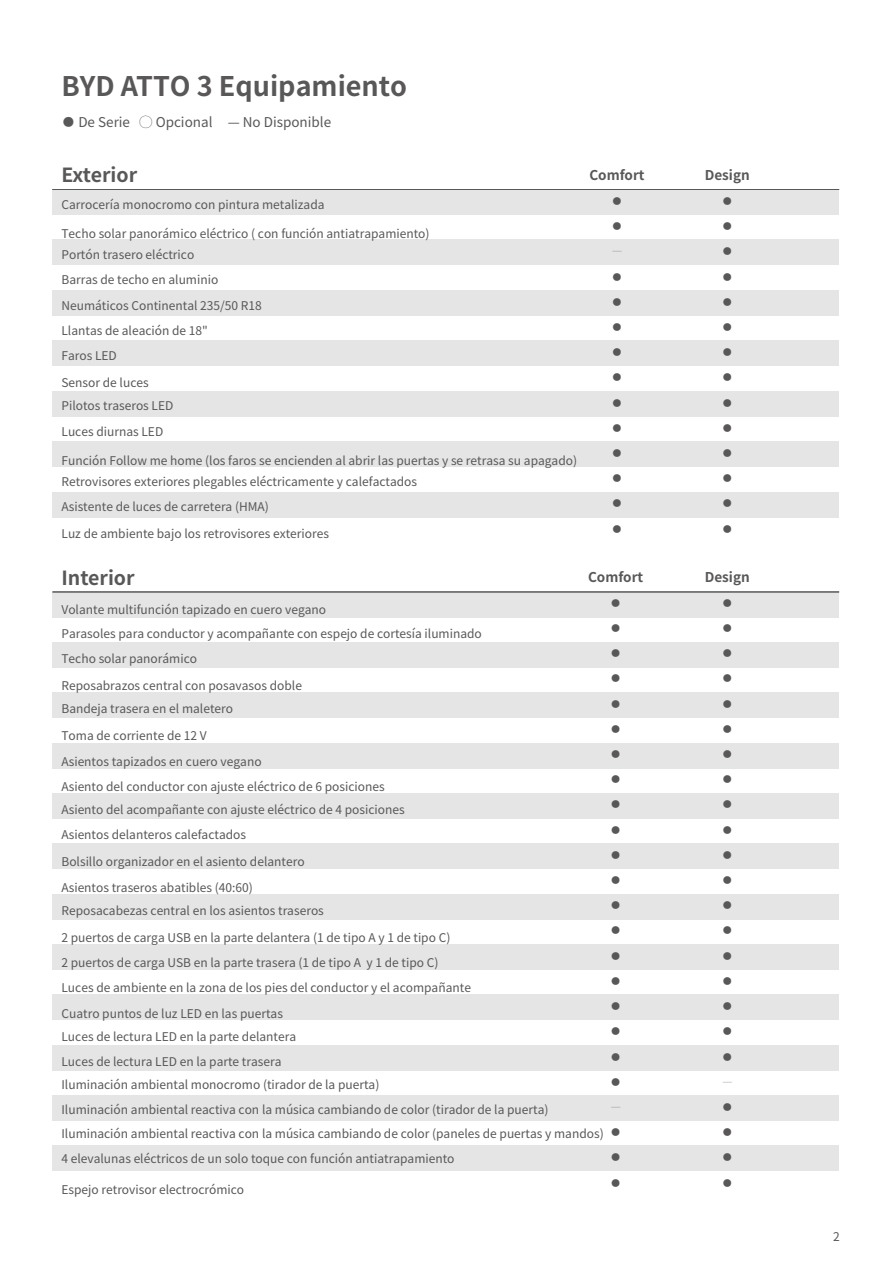
<style>
.page{position:relative;width:893px;height:1263px;background:#fff}
.page>*{position:absolute;margin:0;border:0;box-sizing:border-box;transform-origin:0 0}
.t1{font:700 27px "Source Han Sans SC";color:#595757}
.t2{font:700 19.5px "Source Han Sans SC";color:#595757}
.t3{font:13.5px "Source Han Sans SC";color:#595757}
.t4{font:700 13.5px "Source Han Sans SC";color:#595757}
.t5{font:12px/25.2px "Source Han Sans SC";color:#595757}
.t6{font:300 10.5px "Adobe Song Std";color:#595757}
.s1{font-family:"Adobe Song Std";font-weight:300}
</style>
<div class="page">
<div style="left:52px;top:592px;width:787px;height:25px;background:#e5e5e6"></div>
<div style="left:52px;top:642px;width:787px;height:25px;background:#e5e5e6"></div>
<div style="left:52px;top:692px;width:787px;height:26px;background:#e5e5e6"></div>
<div style="left:52px;top:743px;width:787px;height:25px;background:#e5e5e6"></div>
<div style="left:52px;top:793px;width:787px;height:26px;background:#e5e5e6"></div>
<div style="left:52px;top:843px;width:787px;height:26px;background:#e5e5e6"></div>
<div style="left:52px;top:894px;width:787px;height:25px;background:#e5e5e6"></div>
<div style="left:52px;top:944px;width:787px;height:26px;background:#e5e5e6"></div>
<div style="left:52px;top:995px;width:787px;height:25px;background:#e5e5e6"></div>
<div style="left:52px;top:1045px;width:787px;height:25px;background:#e5e5e6"></div>
<div style="left:52px;top:1095px;width:787px;height:26px;background:#e5e5e6"></div>
<div style="left:52px;top:1146px;width:787px;height:25px;background:#e5e5e6"></div>
<div style="left:52px;top:189px;width:787px;height:26px;background:#e5e5e6"></div>
<div style="left:52px;top:240px;width:787px;height:25px;background:#e5e5e6"></div>
<div style="left:52px;top:290px;width:787px;height:25px;background:#e5e5e6"></div>
<div style="left:52px;top:340px;width:787px;height:26px;background:#e5e5e6"></div>
<div style="left:52px;top:391px;width:787px;height:25px;background:#e5e5e6"></div>
<div style="left:52px;top:441px;width:787px;height:26px;background:#e5e5e6"></div>
<div style="left:52px;top:492px;width:787px;height:25px;background:#e5e5e6"></div>
<hr style="left:52px;top:189px;width:787px;height:1px;background:#595757">
<hr style="left:52px;top:592px;width:787px;height:1px;background:#595757">
<h1 class="t1" style="left:61px;top:72px;width:347px">BYD ATTO 3 Equipamiento</h1>
<p class="t3" style="left:62px;top:115px;width:271px"><span class="s1">●</span> De Serie <span class="s1">○</span> Opcional — No Disponible</p>
<h2 class="t2" style="left:61px;top:165px;width:77px">Exterior</h2>
<p class="t5" style="left:61px;top:192px;width:265px">Carrocería monocromo con pintura metalizada</p>
<p class="t5" style="left:61px;top:223px;width:370px;line-height:21.3px">Techo solar panorámico eléctrico ( con función antiatrapamiento)<br>Portón trasero eléctrico</p>
<p class="t5" style="left:61px;top:268px;width:202px">Barras de techo en aluminio<br>Neumáticos Continental 235/50 R18<br>Llantas de aleación de 18"<br>Faros LED</p>
<p class="t5" style="left:61px;top:371px;width:113px;line-height:23.2px">Sensor de luces<br>Pilotos traseros LED</p>
<p class="t5" style="left:61px;top:419px;width:103px">Luces diurnas LED</p>
<p class="t5" style="left:61px;top:450px;width:517px;line-height:21.3px">Función Follow me home (los faros se encienden al abrir las puertas y se retrasa su apagado)<br>Retrovisores exteriores plegables eléctricamente y calefactados</p>
<p class="t5" style="left:61px;top:494px;width:209px">Asistente de luces de carretera (HMA)</p>
<p class="t5" style="left:61px;top:522px;width:269px">Luz de ambiente bajo los retrovisores exteriores</p>
<p class="t4" style="left:589px;top:168px;width:57px">Comfort</p>
<p class="t6" style="left:612px;top:196px;width:12px">●</p>
<p class="t6" style="left:612px;top:221px;width:12px">●</p>
<p class="t6" style="left:612px;top:246px;width:12px">—</p>
<p class="t6" style="left:612px;top:271px;width:12px">●</p>
<p class="t6" style="left:612px;top:296px;width:12px">●</p>
<p class="t6" style="left:612px;top:322px;width:12px">●</p>
<p class="t6" style="left:612px;top:347px;width:12px">●</p>
<p class="t6" style="left:612px;top:372px;width:12px">●</p>
<p class="t6" style="left:612px;top:397px;width:12px">●</p>
<p class="t6" style="left:612px;top:422px;width:12px">●</p>
<p class="t6" style="left:612px;top:448px;width:12px">●</p>
<p class="t6" style="left:612px;top:473px;width:12px">●</p>
<p class="t6" style="left:612px;top:498px;width:12px">●</p>
<p class="t6" style="left:612px;top:523px;width:12px">●</p>
<p class="t4" style="left:588px;top:570px;width:57px">Comfort</p>
<p class="t6" style="left:610px;top:597px;width:12px">●</p>
<p class="t6" style="left:610px;top:622px;width:12px">●</p>
<p class="t6" style="left:610px;top:648px;width:12px">●</p>
<p class="t6" style="left:610px;top:673px;width:12px">●</p>
<p class="t6" style="left:610px;top:698px;width:12px">●</p>
<p class="t6" style="left:610px;top:723px;width:12px">●</p>
<p class="t6" style="left:610px;top:748px;width:12px">●</p>
<p class="t6" style="left:610px;top:774px;width:12px">●</p>
<p class="t6" style="left:610px;top:799px;width:12px">●</p>
<p class="t6" style="left:610px;top:824px;width:12px">●</p>
<p class="t6" style="left:610px;top:849px;width:12px">●</p>
<p class="t6" style="left:610px;top:874px;width:12px">●</p>
<p class="t6" style="left:610px;top:900px;width:12px">●</p>
<p class="t6" style="left:610px;top:925px;width:12px">●</p>
<p class="t6" style="left:610px;top:950px;width:12px">●</p>
<p class="t6" style="left:610px;top:975px;width:12px">●</p>
<p class="t6" style="left:610px;top:1000px;width:12px">●</p>
<p class="t6" style="left:610px;top:1026px;width:12px">●</p>
<p class="t6" style="left:610px;top:1051px;width:12px">●</p>
<p class="t6" style="left:610px;top:1076px;width:12px">●</p>
<h2 class="t2" style="left:61px;top:568px;width:75px">Interior</h2>
<p class="t5" style="left:61px;top:598px;width:422px;line-height:23.2px">Volante multifunción tapizado en cuero vegano<br>Parasoles para conductor y acompañante con espejo de cortesía iluminado</p>
<p class="t5" style="left:61px;top:646px;width:137px">Techo solar panorámico</p>
<p class="t5" style="left:61px;top:674px;width:242px;line-height:23.2px">Reposabrazos central con posavasos doble<br>Bandeja trasera en el maletero</p>
<p class="t5" style="left:61px;top:723px;width:325px">Toma de corriente de 12 V<br>Asientos tapizados en cuero vegano<br>Asiento del conductor con ajuste eléctrico de 6 posiciones</p>
<p class="t5" style="left:61px;top:797px;width:345px">Asiento del acompañante con ajuste eléctrico de 4 posiciones<br>Asientos delanteros calefactados</p>
<p class="t5" style="left:61px;top:849px;width:245px">Bolsillo organizador en el asiento delantero<br>Asientos traseros abatibles (40:60)</p>
<p class="t5" style="left:61px;top:898px;width:264px">Reposacabezas central en los asientos traseros</p>
<p class="t5" style="left:61px;top:925px;width:411px">2 puertos de carga USB en la parte delantera (1 de tipo A y 1 de tipo C)<br>2 puertos de carga USB en la parte trasera (1 de tipo A y 1 de tipo C)<br>Luces de ambiente en la zona de los pies del conductor y el acompañante Cuatro puntos de luz LED en las puertas</p>
<p class="t5" style="left:61px;top:1024px;width:236px">Luces de lectura LED en la parte delantera<br>Luces de lectura LED en la parte trasera</p>
<p class="t5" style="left:61px;top:1072px;width:544px;line-height:24.8px">Iluminación ambiental monocromo (tirador de la puerta)<br>Iluminación ambiental reactiva con la música cambiando de color (tirador de la puerta)<br>Iluminación ambiental reactiva con la música cambiando de color (paneles de puertas y mandos)<br>4 elevalunas eléctricos de un solo toque con función antiatrapamiento</p>
<p class="t5" style="left:61px;top:1177px;width:184px">Espejo retrovisor electrocrómico</p>
<p class="t6" style="left:610px;top:1126px;width:12px">●</p>
<p class="t6" style="left:610px;top:1152px;width:12px">●</p>
<p class="t6" style="left:610px;top:1177px;width:12px">●</p>
<p class="t4" style="left:705px;top:168px;width:46px">Design</p>
<p class="t6" style="left:722px;top:196px;width:12px">●</p>
<p class="t6" style="left:722px;top:221px;width:12px">●</p>
<p class="t6" style="left:722px;top:246px;width:12px">●</p>
<p class="t6" style="left:722px;top:271px;width:12px">●</p>
<p class="t6" style="left:722px;top:296px;width:12px">●</p>
<p class="t6" style="left:722px;top:322px;width:12px">●</p>
<p class="t6" style="left:722px;top:347px;width:12px">●</p>
<p class="t6" style="left:722px;top:372px;width:12px">●</p>
<p class="t6" style="left:722px;top:397px;width:12px">●</p>
<p class="t6" style="left:722px;top:422px;width:12px">●</p>
<p class="t6" style="left:722px;top:448px;width:12px">●</p>
<p class="t6" style="left:722px;top:473px;width:12px">●</p>
<p class="t6" style="left:722px;top:498px;width:12px">●</p>
<p class="t6" style="left:722px;top:523px;width:12px">●</p>
<p class="t4" style="left:705px;top:570px;width:46px">Design</p>
<p class="t6" style="left:722px;top:597px;width:12px">●</p>
<p class="t6" style="left:722px;top:622px;width:12px">●</p>
<p class="t6" style="left:722px;top:648px;width:12px">●</p>
<p class="t6" style="left:722px;top:673px;width:12px">●</p>
<p class="t6" style="left:722px;top:698px;width:12px">●</p>
<p class="t6" style="left:722px;top:723px;width:12px">●</p>
<p class="t6" style="left:722px;top:748px;width:12px">●</p>
<p class="t6" style="left:722px;top:774px;width:12px">●</p>
<p class="t6" style="left:722px;top:799px;width:12px">●</p>
<p class="t6" style="left:722px;top:824px;width:12px">●</p>
<p class="t6" style="left:722px;top:849px;width:12px">●</p>
<p class="t6" style="left:722px;top:874px;width:12px">●</p>
<p class="t6" style="left:722px;top:900px;width:12px">●</p>
<p class="t6" style="left:722px;top:925px;width:12px">●</p>
<p class="t6" style="left:722px;top:950px;width:12px">●</p>
<p class="t6" style="left:722px;top:975px;width:12px">●</p>
<p class="t6" style="left:722px;top:1000px;width:12px">●</p>
<p class="t6" style="left:722px;top:1026px;width:12px">●</p>
<p class="t6" style="left:722px;top:1051px;width:12px">●</p>
<p class="t6" style="left:722px;top:1101px;width:12px">●</p>
<p class="t6" style="left:722px;top:1126px;width:12px">●</p>
<p class="t6" style="left:722px;top:1152px;width:12px">●</p>
<p class="t6" style="left:722px;top:1177px;width:12px">●</p>
<p class="t5" style="left:833px;top:1224px;width:8px">2</p>
</div>
